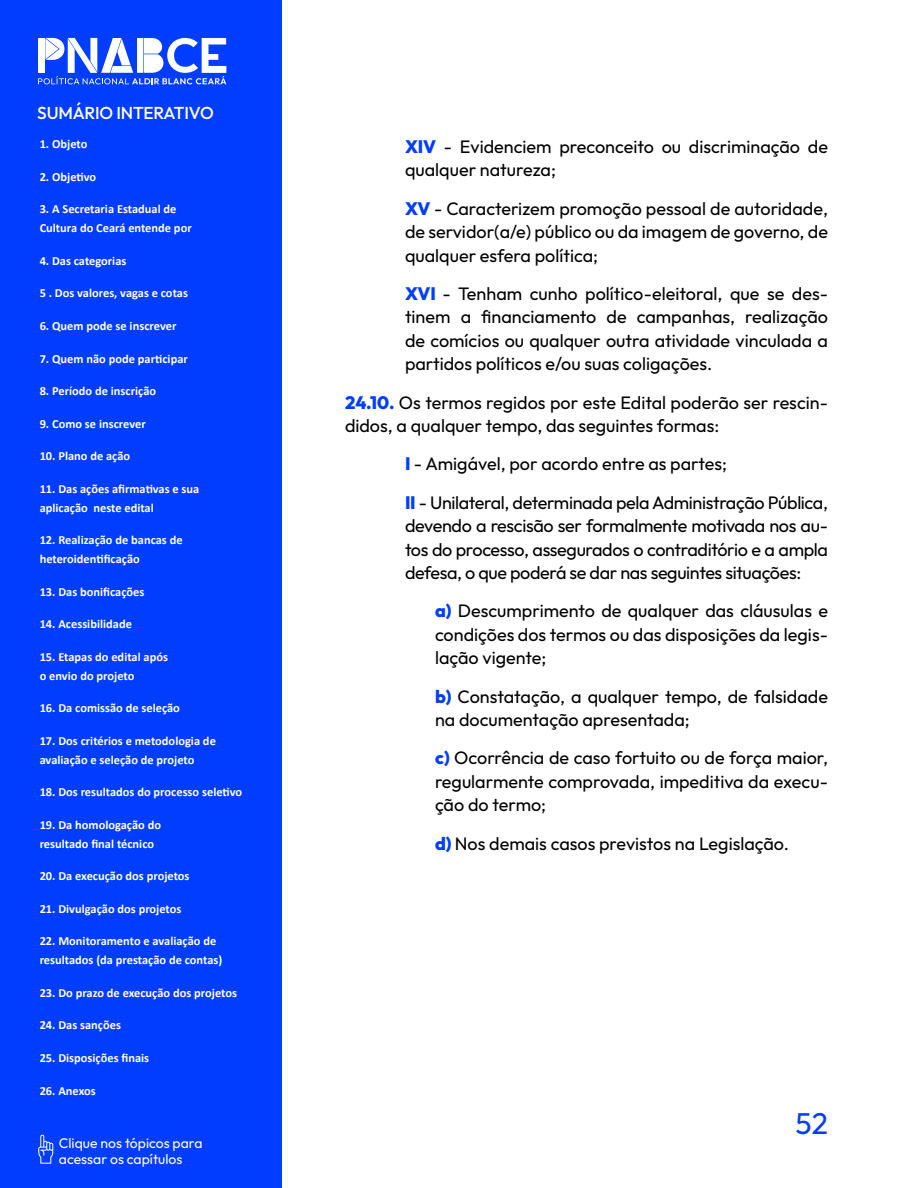
<style>
.page{position:relative;width:918px;height:1188px;background:#fff}
.page>*{position:absolute;margin:0;border:0;box-sizing:border-box;transform-origin:0 0}
.t1{font:30px "Outfit";color:#003dff}
.t2{font:18px/23.4px "Outfit";color:#000;text-align:justify}
.t3{font:18px/38.4px "Outfit";letter-spacing:-.02em;color:#000}
.t4{font:500 17.25px "Outfit";letter-spacing:-.01em;color:#fff}
.t5{font:13.95px/16.8px "Outfit";color:#fff}
.t6{font:700 12.45px/18.6px "Calibri";color:#fff}
.s1{font-weight:800;color:#003dff}
</style>
<div class="page">
<div style="left:0;top:0;width:282px;height:1188px;background:#003dff"></div>
<svg style="left:38px;top:38px;width:188px;height:46px"></svg>
<svg style="left:38px;top:1134px;width:16px;height:30px"></svg>
<p class="t4" style="left:37px;top:102px;width:178px">SUMÁRIO INTERATIVO</p>
<p class="t6" style="left:40px;top:134px;width:49px">1. Objeto</p>
<p class="t6" style="left:40px;top:167px;width:58px">2. Objetivo</p>
<p class="t6" style="left:40px;top:200px;width:154px">3. A Secretaria Estadual de<br>Cultura do Ceará entende por</p>
<p class="t6" style="left:40px;top:251px;width:88px">4. Das categorias</p>
<p class="t6" style="left:40px;top:284px;width:150px">5 . Dos valores, vagas e cotas</p>
<p class="t6" style="left:40px;top:316px;width:138px">6. Quem pode se inscrever</p>
<p class="t6" style="left:40px;top:349px;width:150px">7. Quem não pode participar</p>
<p class="t6" style="left:40px;top:382px;width:118px">8. Período de inscrição</p>
<p class="t6" style="left:40px;top:414px;width:108px">9. Como se inscrever</p>
<p class="t6" style="left:40px;top:447px;width:92px">10. Plano de ação</p>
<p class="t6" style="left:40px;top:480px;width:161px">11. Das ações afirmativas e sua aplicação neste edital</p>
<p class="t6" style="left:40px;top:531px;width:145px">12. Realização de bancas de heteroidentificação</p>
<p class="t6" style="left:40px;top:582px;width:106px">13. Das bonificações</p>
<p class="t6" style="left:40px;top:615px;width:94px">14. Acessibilidade</p>
<p class="t6" style="left:40px;top:647px;width:130px">15. Etapas do edital após o envio do projeto</p>
<p class="t6" style="left:40px;top:699px;width:142px">16. Da comissão de seleção</p>
<p class="t6" style="left:40px;top:731px;width:178px">17. Dos critérios e metodologia de avaliação e seleção de projeto</p>
<p class="t6" style="left:40px;top:783px;width:204px">18. Dos resultados do processo seletivo</p>
<p class="t6" style="left:40px;top:815px;width:123px">19. Da homologação do resultado final técnico</p>
<p class="t6" style="left:40px;top:867px;width:151px">20. Da execução dos projetos</p>
<p class="t6" style="left:40px;top:899px;width:143px">21. Divulgação dos projetos</p>
<p class="t6" style="left:40px;top:932px;width:184px">22. Monitoramento e avaliação de resultados (da prestação de contas)</p>
<p class="t6" style="left:40px;top:983px;width:199px">23. Do prazo de execução dos projetos</p>
<p class="t6" style="left:40px;top:1016px;width:83px">24. Das sanções</p>
<p class="t6" style="left:40px;top:1048px;width:111px">25. Disposições finais</p>
<p class="t6" style="left:40px;top:1081px;width:58px">26. Anexos</p>
<p class="t5" style="left:59px;top:1134px;width:145px">Clique nos tópicos para acessar os capítulos</p>
<p class="t2" style="left:405px;top:134px;width:425px"><span class="s1">XIV</span> - Evidenciem preconceito ou discriminação de qualquer natureza;</p>
<p class="t2" style="left:405px;top:196px;width:424px"><span class="s1">XV</span> - Caracterizem promoção pessoal de autoridade, de servidor(a/e) público ou da imagem de governo, de qualquer esfera política;</p>
<p class="t2" style="left:405px;top:281px;width:425px"><span class="s1">XVI</span> - Tenham cunho político-eleitoral, que se des&shy;tinem a financiamento de campanhas, realização de comícios ou qualquer outra atividade vinculada a partidos políticos e/ou suas coligações.</p>
<p class="t2" style="left:345px;top:390px;width:485px"><span class="s1">24.10.</span> Os termos regidos por este Edital poderão ser rescin&shy;didos, a qualquer tempo, das seguintes formas:</p>
<p class="t3" style="left:405px;top:444px;width:425px"><span class="s1">I</span> - Amigável, por acordo entre as partes;<br><span class="s1">II</span> - Unilateral, determinada pela Administração Pública,</p>
<p class="t2" style="left:405px;top:514px;width:425px">devendo a rescisão ser formalmente motivada nos au&shy;tos do processo, assegurados o contraditório e a ampla defesa, o que poderá se dar nas seguintes situações:</p>
<p class="t2" style="left:435px;top:599px;width:395px"><span class="s1">a)</span> Descumprimento de qualquer das cláusulas e condições dos termos ou das disposições da legis&shy;lação vigente;</p>
<p class="t2" style="left:435px;top:684px;width:395px"><span class="s1">b)</span> Constatação, a qualquer tempo, de falsidade na documentação apresentada;</p>
<p class="t2" style="left:435px;top:746px;width:395px"><span class="s1">c)</span> Ocorrência de caso fortuito ou de força maior, regularmente comprovada, impeditiva da execu&shy;ção do termo;</p>
<p class="t2" style="left:435px;top:831px;width:356px"><span class="s1">d)</span> Nos demais casos previstos na Legislação.</p>
<h1 class="t1" style="left:796px;top:1105px;width:34px">52</h1>
</div>
